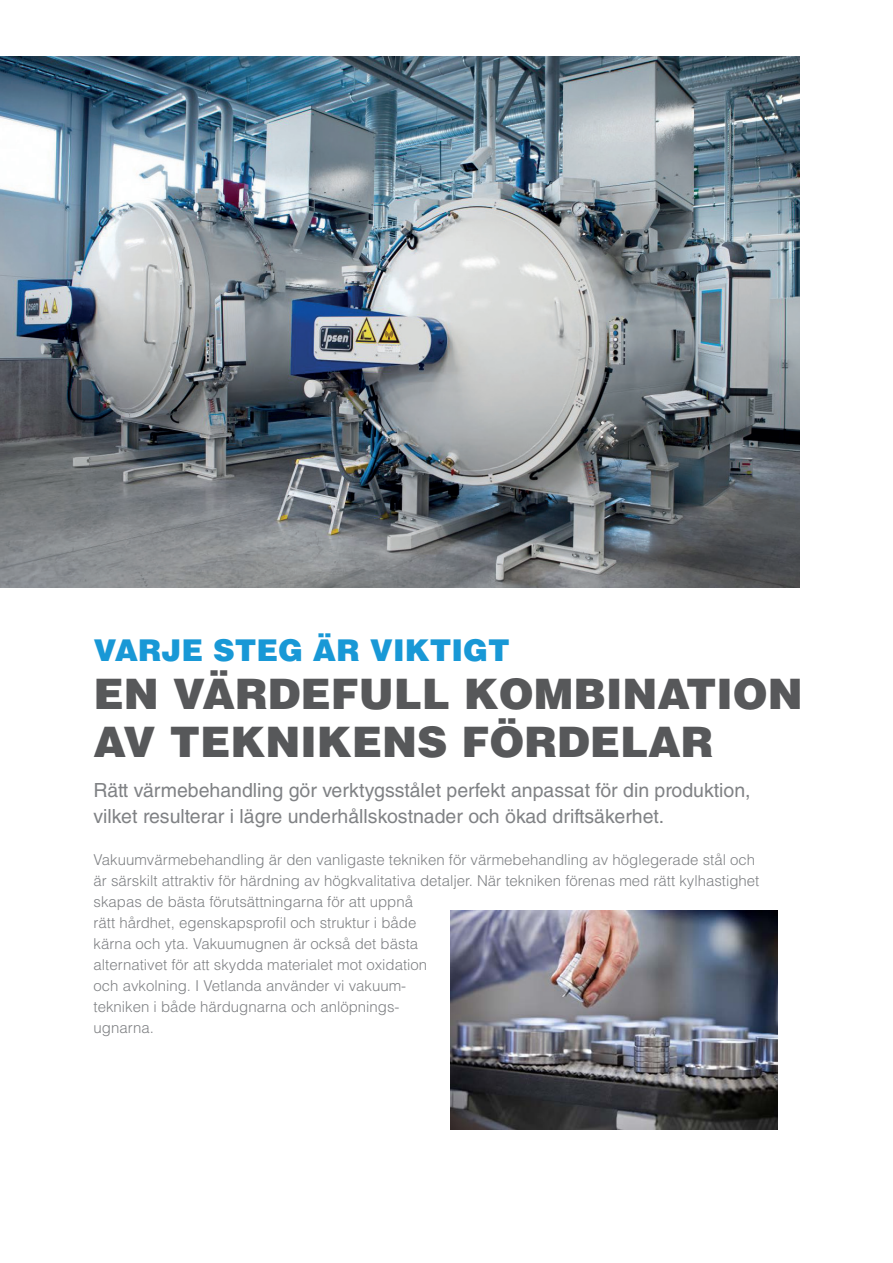
<style>
.page{position:relative;width:893px;height:1263px;background:#fff}
.page>*{position:absolute;margin:0;border:0;box-sizing:border-box;transform-origin:0 0}
.t1{font:900 42px "Helvetica LT Std";color:#57585a}
.t2{font:900 30px "Helvetica LT Std";color:#1898d6}
.t3{font:19.5px "Helvetica LT Std";color:#808285}
.t4{font:300 15px "Helvetica LT Std";color:#808285}
</style>
<div class="page">
<img style="left:451px;top:911px;width:326px;height:218px">
<img style="left:0;top:56px;width:799px;height:532px">
<p class="t2" style="left:94px;top:630px;width:418px">VARJE STEG ÄR VIKTIGT</p>
<p class="t1" style="left:94px;top:666px;width:711px">EN VÄRDEFULL KOMBINATION</p>
<p class="t1" style="left:94px;top:714px;width:621px">AV TEKNIKENS FÖRDELAR</p>
<p class="t3" style="left:94px;top:779px;width:659px">Rätt värmebehandling gör verktygsstålet perfekt anpassat för din produktion,</p>
<p class="t3" style="left:94px;top:804px;width:572px">vilket resulterar i lägre underhållskostnader och ökad driftsäkerhet.</p>
<p class="t4" style="left:94px;top:850px;width:663px">Vakuumvärmebehandling är den vanligaste tekniken för värmebehandling av höglegerade stål och</p>
<p class="t4" style="left:94px;top:871px;width:667px">är särskilt attraktiv för härdning av högkvalitativa detaljer. När tekniken förenas med rätt kylhastighet</p>
<p class="t4" style="left:94px;top:892px;width:321px">skapas de bästa förutsättningarna för att uppnå</p>
<p class="t4" style="left:94px;top:913px;width:324px">rätt hårdhet, egenskapsprofil och struktur i både</p>
<p class="t4" style="left:94px;top:934px;width:326px">kärna och yta. Vakuumugnen är också det bästa</p>
<p class="t4" style="left:94px;top:955px;width:335px">alternativet för att skydda materialet mot oxidation</p>
<p class="t4" style="left:94px;top:976px;width:314px">och avkolning. I Vetlanda använder vi vakuum-</p>
<p class="t4" style="left:94px;top:997px;width:307px">tekniken i både härdugnarna och anlöpnings-</p>
<p class="t4" style="left:94px;top:1018px;width:62px">ugnarna.</p>
</div>
